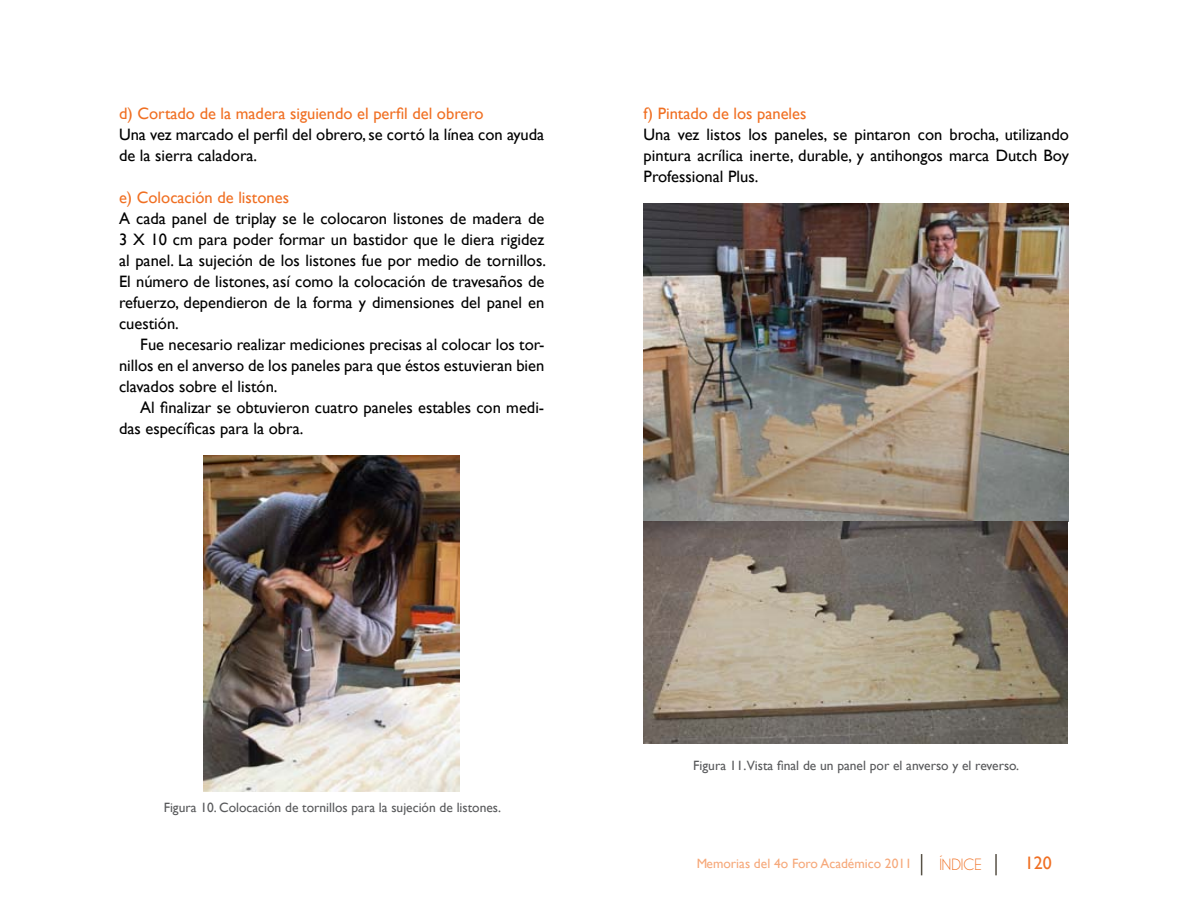
<style>
.page{position:relative;width:1188px;height:918px;background:#fff}
.page>*{position:absolute;margin:0;border:0;box-sizing:border-box;transform-origin:0 0}
.t1{font:18px "Gill Sans";color:#f06f22}
.t2{font:16.5px/21px "Gill Sans";color:#000;text-align:justify}
.t3{font:16.5px "Gill Sans";color:#f06f22}
.t4{font:16.5px "Champagne&Limousines";color:#f06f22}
.t5{font:13.5px "Gill Sans";color:#58595b}
.t6{font:13.5px "Gill Sans";color:#f06f22}
</style>
<div class="page">
<hr style="left:995px;top:854px;width:2px;height:21px;background:#575146">
<svg style="left:921px;top:854px;width:1px;height:21px"></svg>
<img style="left:204px;top:455px;width:256px;height:336px">
<img style="left:643px;top:203px;width:425px;height:540px">
<p class="t3" style="left:119px;top:104px;width:366px">d) Cortado de la madera siguiendo el perfil del obrero</p>
<p class="t2" style="left:119px;top:124px;width:427px">Una vez marcado el perfil del obrero, se cortó la línea con ayuda de la sierra caladora.</p>
<p class="t3" style="left:119px;top:188px;width:171px">e) Colocación de listones</p>
<p class="t2" style="left:119px;top:208px;width:428px">A cada panel de triplay se le colocaron listones de madera de 3 X 10 cm para poder formar un bastidor que le diera rigidez al panel. La sujeción de los listones fue por medio de tornillos.<br>El número de listones, así como la colocación de travesaños de refuerzo, dependieron de la forma y dimensiones del panel en cuestión.</p>
<p class="t2" style="left:119px;top:334px;width:427px;text-indent:21px">Fue necesario realizar mediciones precisas al colocar los tor&shy;nillos en el anverso de los paneles para que éstos estuvieran bien clavados sobre el listón.</p>
<p class="t2" style="left:119px;top:397px;width:427px;text-indent:21px">Al finalizar se obtuvieron cuatro paneles estables con medi&shy;das específicas para la obra.</p>
<p class="t3" style="left:644px;top:104px;width:164px">f) Pintado de los paneles</p>
<p class="t2" style="left:644px;top:124px;width:427px">Una vez listos los paneles, se pintaron con brocha, utilizando pintura acrílica inerte, durable, y antihongos marca Dutch Boy Professional Plus.</p>
<p class="t5" style="left:164px;top:800px;width:339px">Figura 10. Colocación de tornillos para la sujeción de listones.</p>
<p class="t5" style="left:693px;top:758px;width:328px">Figura 11.Vista final de un panel por el anverso y el reverso.</p>
<p class="t6" style="left:696px;top:856px;width:217px">Memorias del 4o Foro Académico 2011</p>
<p class="t4" style="left:939px;top:855px;width:44px">ÍNDICE</p>
<p class="t1" style="left:1025px;top:853px;width:28px">120</p>
</div>
